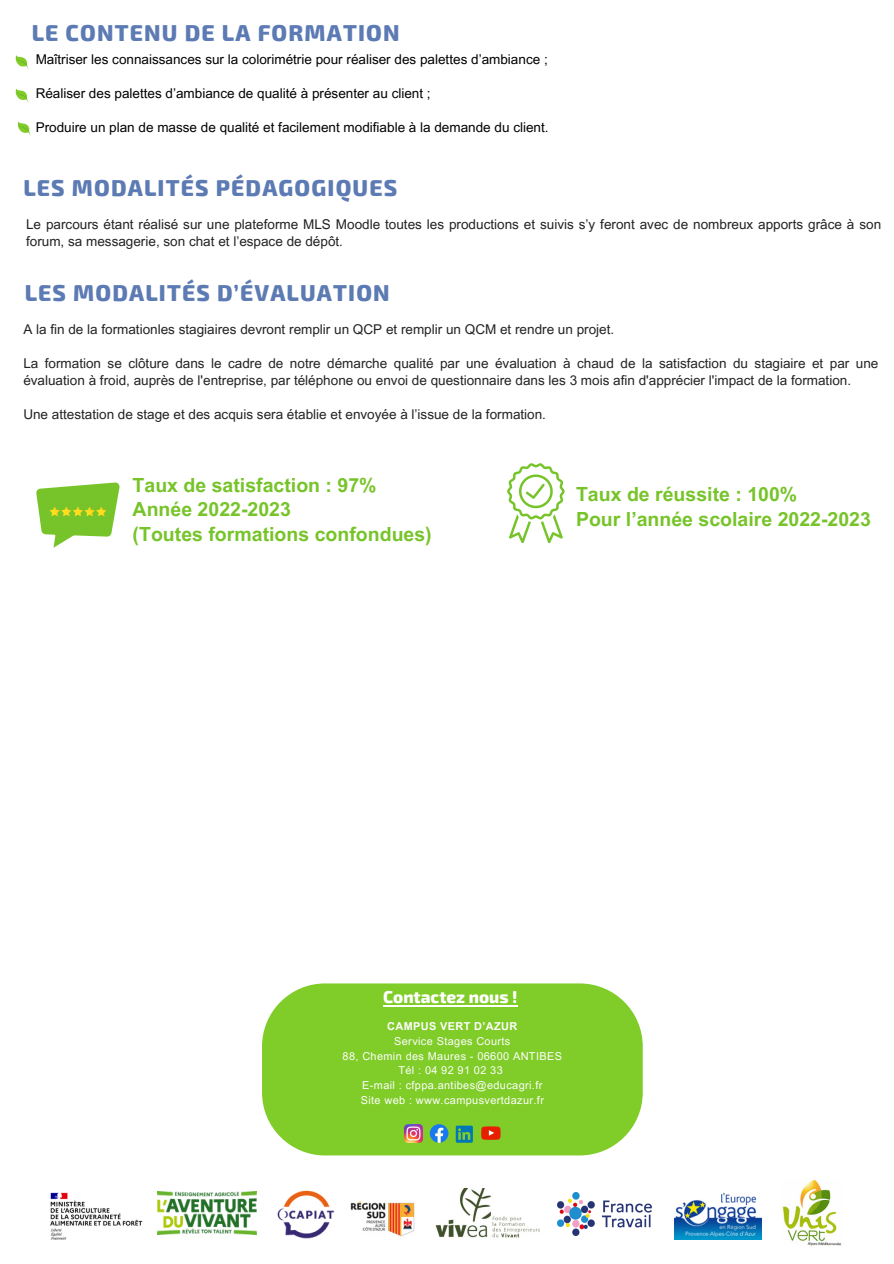
<style>
.page{position:relative;width:894px;height:1264px;background:#fff}
.page>*{position:absolute;margin:0;border:0;box-sizing:border-box;transform-origin:0 0}
.t1{font:800 22.5px "Exo 2";letter-spacing:.05em;color:#5c7ab3}
.t2{font:700 19.5px/24.8px "Arial MT Pro";color:#77c42a}
.t3{font:800 16.8px "Exo 2";color:#fff}
.t4{font:13.5px/16.8px "Arial MT Pro";color:#222}
.t5{font:13.5px "Arial MT Pro";color:#000}
.t6{font:10.95px "Arial MT Pro";letter-spacing:.035em;color:#fefefe}
.t7{font:700 10.95px "Arial MT Pro";letter-spacing:.035em;color:#fefefe}
</style>
<div class="page">
<svg style="left:15px;top:55px;width:14px;height:15px"></svg>
<svg style="left:15px;top:89px;width:14px;height:14px"></svg>
<div style="left:262px;top:983px;width:380px;height:172px;background:#80cc28;border-radius:63px"></div>
<img style="left:404px;top:1124px;width:18px;height:18px">
<svg style="left:429px;top:1124px;width:19px;height:18px"></svg>
<svg style="left:455px;top:1125px;width:17px;height:17px"></svg>
<svg style="left:481px;top:1126px;width:19px;height:13px"></svg>
<hr style="left:383px;top:1004px;width:134px;height:2px;background:#fff">
<svg style="left:507px;top:463px;width:57px;height:80px"></svg>
<svg style="left:36px;top:482px;width:84px;height:65px"></svg>
<svg style="left:17px;top:121px;width:14px;height:15px"></svg>
<img style="left:277px;top:1190px;width:57px;height:49px">
<img style="left:435px;top:1188px;width:105px;height:50px">
<img style="left:157px;top:1191px;width:99px;height:43px">
<img style="left:557px;top:1192px;width:94px;height:43px">
<img style="left:782px;top:1179px;width:59px;height:66px">
<img style="left:350px;top:1201px;width:65px;height:36px">
<img style="left:674px;top:1192px;width:87px;height:47px">
<img style="left:50px;top:1192px;width:93px;height:48px">
<p class="t1" style="left:32px;top:18px;width:369px">LE CONTENU DE LA FORMATION</p>
<p class="t5" style="left:36px;top:55px;width:513px">Maîtriser les connaissances sur la colorimétrie pour réaliser des palettes d’ambiance ;</p>
<p class="t5" style="left:36px;top:88px;width:396px">Réaliser des palettes d’ambiance de qualité à présenter au client ;</p>
<p class="t5" style="left:36px;top:122px;width:514px">Produire un plan de masse de qualité et facilement modifiable à la demande du client.</p>
<h4 class="t1" style="left:23px;top:174px;width:375px">LES MODALITÉS PÉDAGOGIQUES</h4>
<h4 class="t4" style="left:26px;top:217px;width:856px">Le parcours étant réalisé sur une plateforme MLS Moodle toutes les productions et suivis s’y feront avec de nombreux apports grâce à son forum, sa messagerie, son chat et l’espace de dépôt.</h4>
<h4 class="t1" style="left:25px;top:278px;width:366px">LES MODALITÉS D’ÉVALUATION</h4>
<h1 class="t4" style="left:23px;top:323px;width:592px">A la fin de la formationles stagiaires devront remplir un QCP et remplir un QCM et rendre un projet.</h1>
<h4 class="t4" style="left:23px;top:356px;width:856px">La formation se clôture dans le cadre de notre démarche qualité par une évaluation à chaud de la satisfaction du stagiaire et par une évaluation à froid, auprès de l'entreprise, par téléphone ou envoi de questionnaire dans les 3 mois afin d'apprécier l'impact de la formation.</h4>
<p class="t4" style="left:23px;top:407px;width:524px">Une attestation de stage et des acquis sera établie et envoyée à l’issue de la formation.</p>
<h3 class="t2" style="left:133px;top:475px;width:300px">Taux de satisfaction : 97%<br>Année 2022-2023<br>(Toutes formations confondues)</h3>
<p class="t2" style="left:576px;top:484px;width:296px">Taux de réussite : 100%<br>Pour l’année scolaire 2022-2023</p>
<h4 class="t3" style="left:383px;top:986px;width:136px">Contactez nous !</h4>
<h4 class="t7" style="left:387px;top:1021px;width:132px">CAMPUS VERT D’AZUR</h4>
<h4 class="t6" style="left:394px;top:1036px;width:118px">Service Stages Courts</h4>
<p class="t6" style="left:342px;top:1051px;width:221px">88, Chemin des Maures - 06600 ANTIBES</p>
<h2 class="t6" style="left:398px;top:1066px;width:106px">Tél : 04 92 91 02 33</h2>
<p class="t6" style="left:362px;top:1081px;width:182px">E-mail : cfppa.antibes@educagri.fr</p>
<h2 class="t6" style="left:360px;top:1096px;width:185px">Site web : www.campusvertdazur.fr</h2>
</div>
